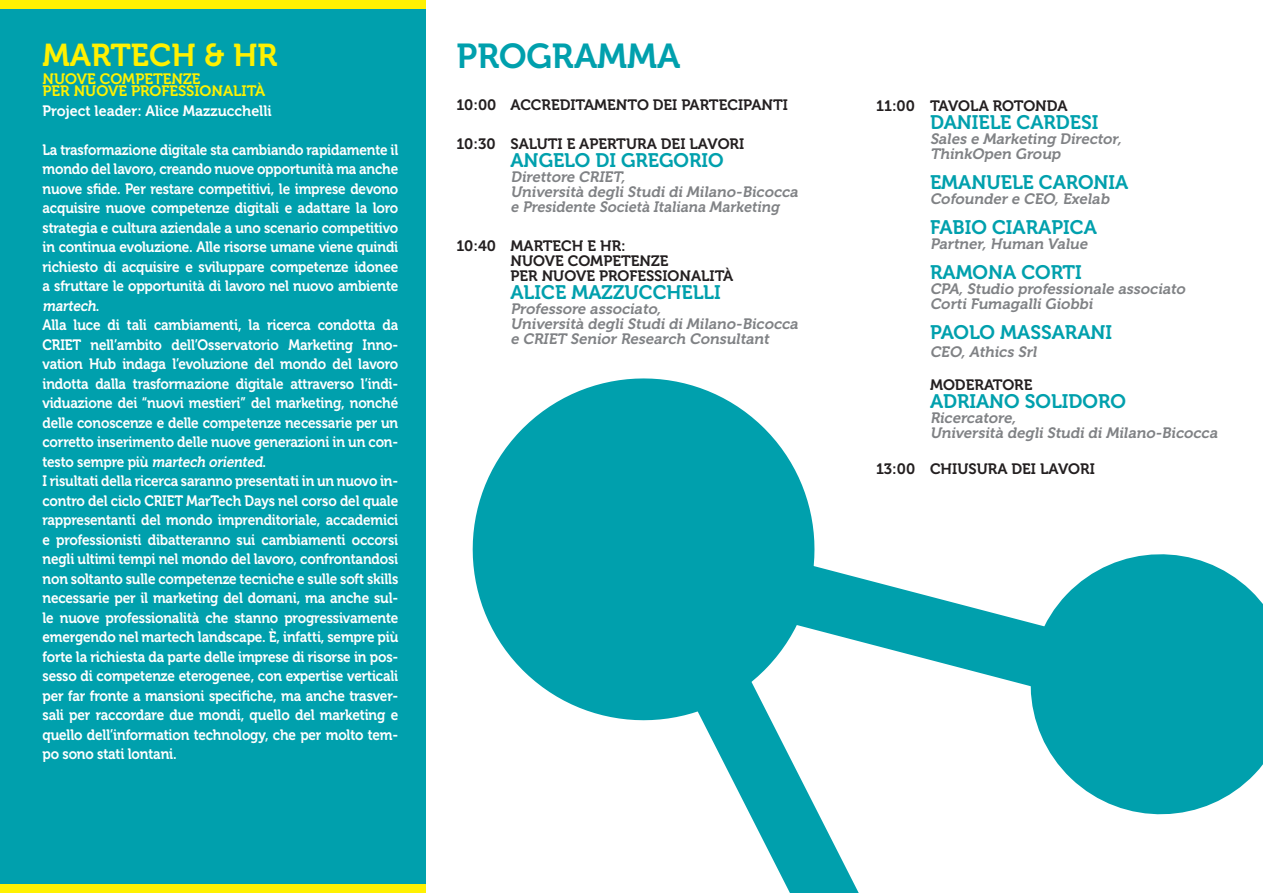
<style>
.page{position:relative;width:1263px;height:893px;background:#fff}
.page>*{position:absolute;margin:0;border:0;box-sizing:border-box;transform-origin:0 0}
.t1{font:34.5px "Museo 700";color:#00a0ad}
.t2{font:31.5px "Museo 700";color:#fff101}
.t3{font:19.5px "Museo 700";color:#00a0ad}
.t4{font:15px/19.5px "Museo 700";letter-spacing:-.01em;color:#fff;text-align:justify;scale:.9 1}
.t5{font:italic 15px/15px "Museo 700";color:#808285}
.t6{font:15px/15px "Museo 700";color:#231f20}
.t7{font:15px/12px "Museo 700";color:#fff101}
.t8{font:15px "Museo 700";letter-spacing:-.01em;color:#fff;scale:.95 1}
.s1{font-style:italic}
</style>
<div class="page">
<div style="left:0;top:0;width:425px;height:893px;background:#00a0ad"></div>
<svg style="left:1037px;top:559px;width:226px;height:256px;fill:#00a0ad"></svg>
<svg style="left:472px;top:378px;width:331px;height:336px;fill:#00a0ad"></svg>
<svg style="left:859px;top:554px;width:337px;height:171px;fill:#00a0ad"></svg>
<svg style="left:597px;top:486px;width:262px;height:407px;fill:#00a0ad"></svg>
<div style="left:0;top:0;width:425px;height:9px;background:#fff101"></div>
<div style="left:0;top:884px;width:425px;height:9px;background:#fff101"></div>
<p class="t2" style="left:43px;top:38px;width:236px">MARTECH &amp; HR</p>
<p class="t7" style="left:43px;top:73px;width:224px">NUOVE COMPETENZE<br>PER NUOVE PROFESSIONALITÀ</p>
<p class="t8" style="left:43px;top:102px;width:243px">Project leader: Alice Mazzucchelli</p>
<p class="t4" style="left:43px;top:140px;width:397px">La trasformazione digitale sta cambiando rapidamente il mondo del lavoro, creando nuove opportunità ma anche nuove sfide. Per restare competitivi, le imprese devono acquisire nuove competenze digitali e adattare la loro strategia e cultura aziendale a uno scenario competitivo in continua evoluzione. Alle risorse umane viene quindi richiesto di acquisire e sviluppare competenze idonee a sfruttare le opportunità di lavoro nel nuovo ambiente <span class="s1">martech</span>.</p>
<p class="t4" style="left:43px;top:315px;width:397px">Alla luce di tali cambiamenti, la ricerca condotta da CRIET nell’ambito dell’Osservatorio Marketing Inno&shy;vation Hub indaga l’evoluzione del mondo del lavoro indotta dalla trasformazione digitale attraverso l’indi&shy;viduazione dei “nuovi mestieri” del marketing, nonché delle conoscenze e delle competenze necessarie per un corretto inserimento delle nuove generazioni in un con&shy;t e s t o s e m p r e p i ù <span class="s1">martech oriented</span>.</p>
<p class="t4" style="left:43px;top:471px;width:397px">I risultati della ricerca saranno presentati in un nuovo in&shy;contro del ciclo CRIET MarTech Days nel corso del quale rappresentanti del mondo imprenditoriale, accademici e professionisti dibatteranno sui cambiamenti occorsi negli ultimi tempi nel mondo del lavoro, confrontandosi non soltanto sulle competenze tecniche e sulle soft skills necessarie per il marketing del domani, ma anche sul&shy;le nuove professionalità che stanno progressivamente emergendo nel martech landscape. È, infatti, sempre più forte la richiesta da parte delle imprese di risorse in pos&shy;sesso di competenze eterogenee, con expertise verticali per far fronte a mansioni specifiche, ma anche trasver&shy;sali per raccordare due mondi, quello del marketing e quello dell’information technology, che per molto tem&shy;po sono stati lontani.</p>
<p class="t1" style="left:456px;top:37px;width:226px">PROGRAMMA</p>
<p class="t6" style="left:456px;top:98px;width:333px">10:00 ACCREDITAMENTO DEI PARTECIPANTI</p>
<p class="t6" style="left:456px;top:137px;width:289px">10:30 SALUTI E APERTURA DEI LAVORI</p>
<p class="t3" style="left:510px;top:150px;width:215px">ANGELO DI GREGORIO</p>
<p class="t5" style="left:510px;top:170px;width:292px">Direttore CRIET,<br>Università degli Studi di Milano-Bicocca e Presidente Società Italiana Marketing</p>
<p class="t6" style="left:510px;top:239px;width:159px;text-indent:-54px">10:40 MARTECH E HR:<br>NUOVE COMPETENZE</p>
<p class="t6" style="left:510px;top:269px;width:224px">PER NUOVE PROFESSIONALITÀ</p>
<p class="t3" style="left:510px;top:282px;width:212px">ALICE MAZZUCCHELLI</p>
<p class="t5" style="left:510px;top:302px;width:155px">Professore associato,</p>
<p class="t5" style="left:510px;top:317px;width:292px">Università degli Studi di Milano-Bicocca</p>
<p class="t5" style="left:510px;top:332px;width:263px">e CRIET Senior Research Consultant</p>
<p class="t6" style="left:876px;top:99px;width:193px">11:00 TAVOLA ROTONDA</p>
<p class="t3" style="left:930px;top:112px;width:170px">DANIELE CARDESI</p>
<p class="t5" style="left:930px;top:132px;width:196px">Sales e Marketing Director,<br>ThinkOpen Group</p>
<p class="t3" style="left:930px;top:172px;width:200px">EMANUELE CARONIA</p>
<p class="t5" style="left:930px;top:192px;width:184px">Cofounder e CEO, Exelab</p>
<p class="t3" style="left:930px;top:217px;width:168px">FABIO CIARAPICA</p>
<p class="t5" style="left:930px;top:237px;width:162px">Partner, Human Value</p>
<p class="t3" style="left:930px;top:262px;width:153px">RAMONA CORTI</p>
<p class="t5" style="left:930px;top:282px;width:260px">CPA, Studio professionale associato</p>
<p class="t5" style="left:930px;top:297px;width:167px">Corti Fumagalli Giobbi</p>
<p class="t3" style="left:930px;top:322px;width:184px">PAOLO MASSARANI</p>
<p class="t5" style="left:930px;top:345px;width:111px">CEO, Athics Srl</p>
<p class="t6" style="left:930px;top:378px;width:104px">MODERATORE</p>
<p class="t3" style="left:930px;top:391px;width:197px">ADRIANO SOLIDORO</p>
<p class="t5" style="left:930px;top:411px;width:90px">Ricercatore,</p>
<p class="t5" style="left:930px;top:426px;width:292px">Università degli Studi di Milano-Bicocca</p>
<p class="t6" style="left:876px;top:462px;width:220px">13:00 CHIUSURA DEI LAVORI</p>
</div>
